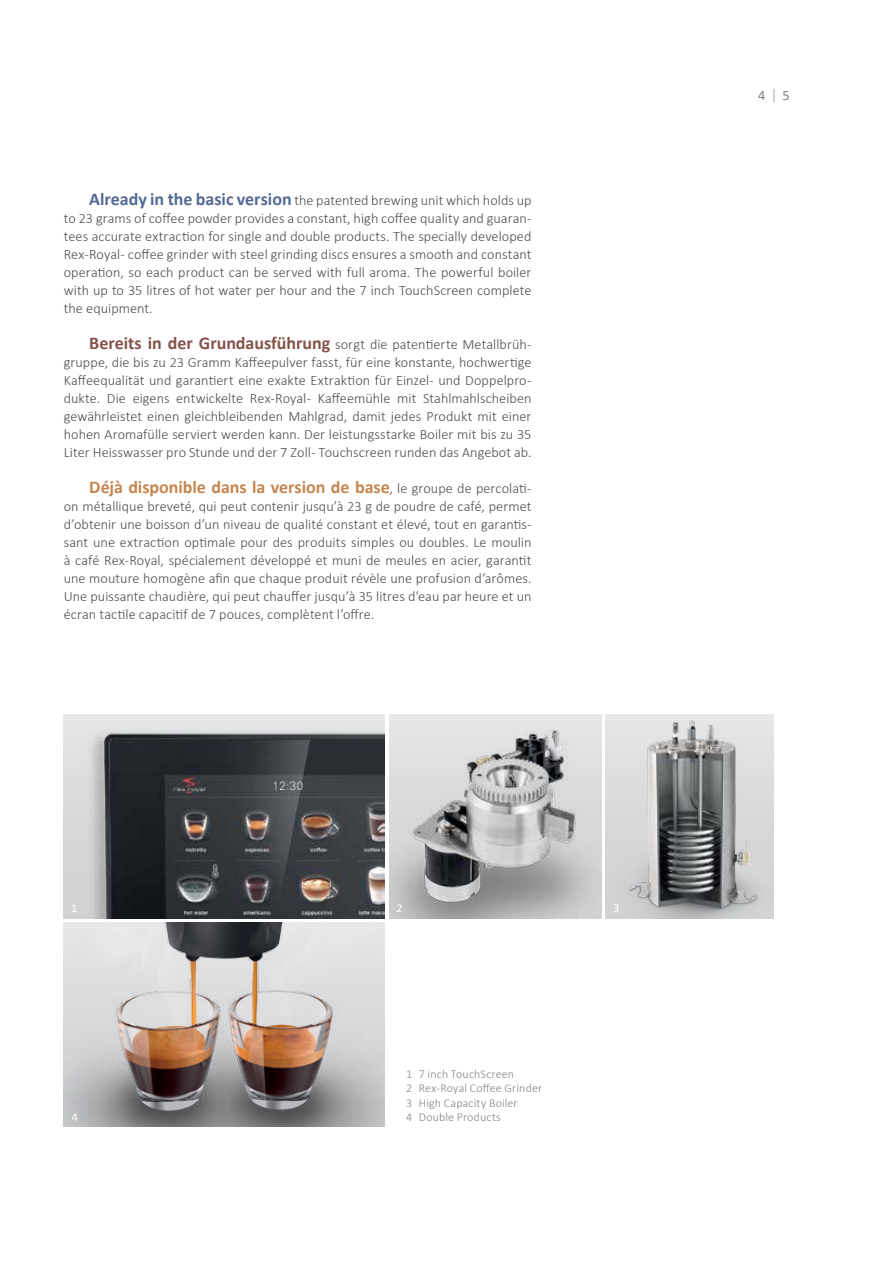
<style>
.page{position:relative;width:893px;height:1263px;background:#fff}
.page>*{position:absolute;margin:0;border:0;box-sizing:border-box;transform-origin:0 0}
.t1{font:700 18px "Calibri";color:#c5864f}
.t2{font:300 14.25px/18px "Calibri";letter-spacing:.005em;color:#4d4d4f;text-align:justify}
.t3{font:14.25px "Calibri";color:#808285}
.t4{font:300 12px/14.2px "Calibri";letter-spacing:.01em;color:#808285}
.t5{font:12px "Calibri";color:#fff}
.s1{font-weight:700;font-size:18px;color:#546a93}
.s2{font-weight:700;font-size:18px;color:#84524a}
.s3{font-weight:300;font-size:14.25px;color:#4d4d4f}
</style>
<div class="page">
<img style="left:606px;top:714px;width:168px;height:204px">
<img style="left:64px;top:923px;width:321px;height:204px">
<img style="left:389px;top:714px;width:213px;height:204px">
<img style="left:64px;top:714px;width:321px;height:204px">
<svg style="left:773px;top:89px;width:1px;height:13px"></svg>
<p class="t2" style="left:64px;top:192px;width:469px;text-indent:26px"><span class="s1">Already in the basic version</span> the patented brewing unit which holds up to 23 grams of coffee powder provides a constant, high coffee quality and guaran&shy;tees accurate extraction for single and double products. The specially developed Rex-Royal- coffee grinder with steel grinding discs ensures a smooth and constant operation, so each product can be served with full aroma. The powerful boiler with up to 35 litres of hot water per hour and the 7 inch TouchScreen complete the equipment.</p>
<p class="t2" style="left:64px;top:336px;width:469px;text-indent:25px"><span class="s2">Bereits in der Grundausführung</span> sorgt die patentierte Metallbrüh&shy;gruppe, die bis zu 23 Gramm Kaffeepulver fasst, für eine konstante, hochwertige Kaffeequalität und garantiert eine exakte Extraktion für Einzel- und Doppelpro&shy;dukte. Die eigens entwickelte Rex-Royal- Kaffeemühle mit Stahlmahlscheiben gewährleistet einen gleichbleibenden Mahlgrad, damit jedes Produkt mit einer hohen Aromafülle serviert werden kann. Der leistungsstarke Boiler mit bis zu 35<br>Liter Heisswasser pro Stunde und der 7 Zoll- Touchscreen runden das Angebot ab.</p>
<p class="t1" style="left:89px;top:474px;width:444px">Déjà disponible dans la version de base<span class="s3">, le groupe de percolati-</span></p>
<p class="t2" style="left:64px;top:498px;width:469px">on métallique breveté, qui peut contenir jusqu’à 23 g de poudre de café, permet d’obtenir une boisson d’un niveau de qualité constant et élevé, tout en garantis&shy;sant une extraction optimale pour des produits simples ou doubles. Le moulin à café Rex-Royal, spécialement développé et muni de meules en acier, garantit une mouture homogène afin que chaque produit révèle une profusion d’arômes.<br>Une puissante chaudière, qui peut chauffer jusqu’à 35 litres d’eau par heure et un écran tactile capacitif de 7 pouces, complètent l’offre.</p>
<p class="t5" style="left:71px;top:900px;width:8px">1</p>
<p class="t5" style="left:72px;top:1108px;width:8px">4</p>
<p class="t5" style="left:396px;top:900px;width:8px">2</p>
<p class="t5" style="left:613px;top:900px;width:8px">3</p>
<p class="t4" style="left:406px;top:1068px;width:138px">1 7 inch TouchScreen<br>2 Rex-Royal Coffee Grinder<br>3 High Capacity Boiler<br>4 Double Products</p>
<p class="t3" style="left:758px;top:85px;width:33px">4 5</p>
</div>
